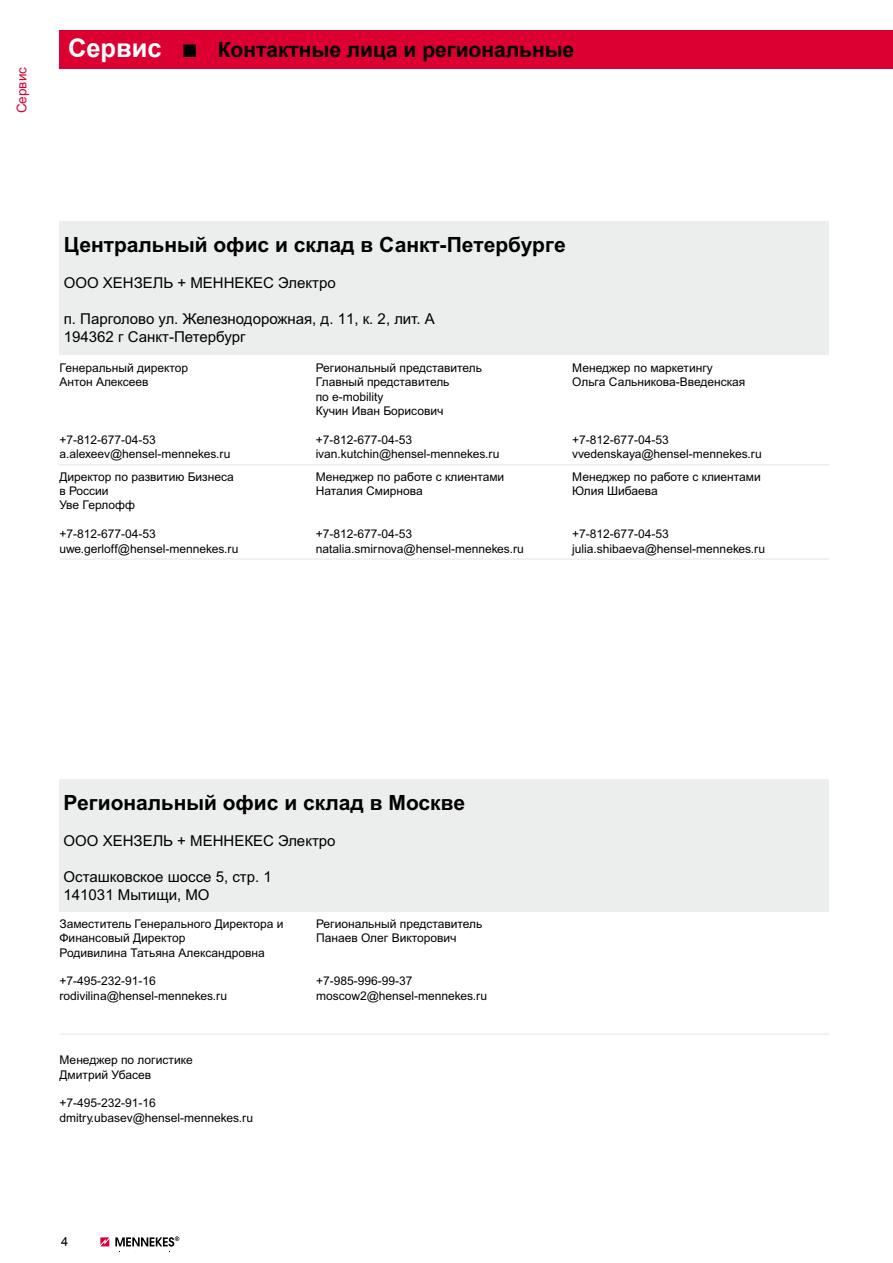
<style>
.page{position:relative;width:893px;height:1263px;background:#fff}
.page>*{position:absolute;margin:0;border:0;box-sizing:border-box;transform-origin:0 0}
.t1{font:700 21px "Arial Cyr";color:#000}
.t2{font:700 21px "Arial";color:#000}
.t3{font:15px/18px "Arial Cyr";color:#000}
.t4{font:13.5px "Arial Cyr";color:#db0031}
.t5{font:12.75px "Arial";color:#000}
.t6{font:12px/14.4px "Arial Cyr";color:#000}
.s1{font-size:25.5px;color:#fff}
.s2{font-family:"European Pi Three";font-weight:400}
</style>
<div class="page">
<svg style="left:100px;top:1237px;width:9px;height:9px"></svg>
<svg style="left:115px;top:1236px;width:64px;height:10px"></svg>
<div style="left:59px;top:780px;width:770px;height:132px;background:#eceded"></div>
<hr style="left:59px;top:558px;width:257px;height:2px;background:#eceded">
<hr style="left:316px;top:558px;width:256px;height:2px;background:#eceded">
<hr style="left:572px;top:558px;width:257px;height:2px;background:#eceded">
<hr style="left:59px;top:464px;width:257px;height:1px;background:#eceded">
<hr style="left:316px;top:464px;width:256px;height:1px;background:#eceded">
<hr style="left:572px;top:464px;width:257px;height:1px;background:#eceded">
<hr style="left:60px;top:1033px;width:256px;height:2px;background:#eceded">
<hr style="left:316px;top:1033px;width:256px;height:2px;background:#eceded">
<hr style="left:572px;top:1033px;width:257px;height:2px;background:#eceded">
<div style="left:60px;top:221px;width:769px;height:134px;background:#eceded"></div>
<div style="left:60px;top:30px;width:833px;height:39px;background:#db0031"></div>
<p class="t4" style="left:14px;top:113px;width:48px;rotate:-90deg">Сервис</p>
<p class="t2" style="left:68px;top:36px;width:508px"><span class="s1">Сервис</span> <span class="s2">K</span> Контактные лица и региональные</p>
<p class="t1" style="left:64px;top:233px;width:503px">Центральный офис и склад в Санкт-Петербурге</p>
<p class="t3" style="left:64px;top:274px;width:273px">OOO ХЕНЗЕЛЬ + МЕННЕКЕС Электро</p>
<p class="t3" style="left:64px;top:310px;width:373px">п. Парголово ул. Железнодорожная, д. 11, к. 2, лит. А<br>194362 г Санкт-Петербург</p>
<p class="t6" style="left:59px;top:361px;width:130px">Генеральный директор<br>Антон Алексеев</p>
<p class="t6" style="left:59px;top:433px;width:173px">+7-812-677-04-53 a.alexeev@hensel-mennekes.ru</p>
<p class="t6" style="left:316px;top:361px;width:168px">Региональный представитель<br>Главный представитель<br>по e-mobility<br>Кучин Иван Борисович</p>
<p class="t6" style="left:316px;top:433px;width:185px">+7-812-677-04-53 ivan.kutchin@hensel-mennekes.ru</p>
<p class="t6" style="left:572px;top:361px;width:175px">Менеджер по маркетингу<br>Ольга Сальникова-Введенская</p>
<p class="t6" style="left:572px;top:433px;width:191px">+7-812-677-04-53 vvedenskaya@hensel-mennekes.ru</p>
<p class="t6" style="left:59px;top:469px;width:176px">Директор по развитию Бизнеса в России<br>Уве Герлофф</p>
<p class="t6" style="left:59px;top:527px;width:181px">+7-812-677-04-53 uwe.gerloff@hensel-mennekes.ru</p>
<p class="t6" style="left:316px;top:469px;width:190px">Менеджер по работе с клиентами<br>Наталия Смирнова</p>
<p class="t6" style="left:316px;top:527px;width:210px">+7-812-677-04-53 natalia.smirnova@hensel-mennekes.ru</p>
<p class="t6" style="left:572px;top:469px;width:190px">Менеджер по работе с клиентами<br>Юлия Шибаева</p>
<p class="t6" style="left:572px;top:527px;width:194px">+7-812-677-04-53 julia.shibaeva@hensel-mennekes.ru</p>
<p class="t1" style="left:64px;top:791px;width:403px">Региональный офис и склад в Москве</p>
<p class="t3" style="left:64px;top:832px;width:273px">OOO ХЕНЗЕЛЬ + МЕННЕКЕС Электро</p>
<p class="t3" style="left:64px;top:868px;width:210px">Осташковское шоссе 5, стр. 1<br>141031 Мытищи, МО</p>
<p class="t6" style="left:60px;top:916px;width:226px">Заместитель Генерального Директора и<br>Финансовый Директор<br>Родивилина Татьяна Александровна</p>
<p class="t6" style="left:60px;top:974px;width:169px">+7-495-232-91-16 rodivilina@hensel-mennekes.ru</p>
<p class="t6" style="left:60px;top:1053px;width:135px">Менеджер по логистике<br>Дмитрий Убасев</p>
<p class="t6" style="left:60px;top:1096px;width:195px">+7-495-232-91-16 dmitry.ubasev@hensel-mennekes.ru</p>
<p class="t6" style="left:316px;top:916px;width:168px">Региональный представитель<br>Панаев Олег Викторович</p>
<p class="t6" style="left:316px;top:974px;width:173px">+7-985-996-99-37 moscow2@hensel-mennekes.ru</p>
<p class="t5" style="left:61px;top:1233px;width:9px">4</p>
</div>
